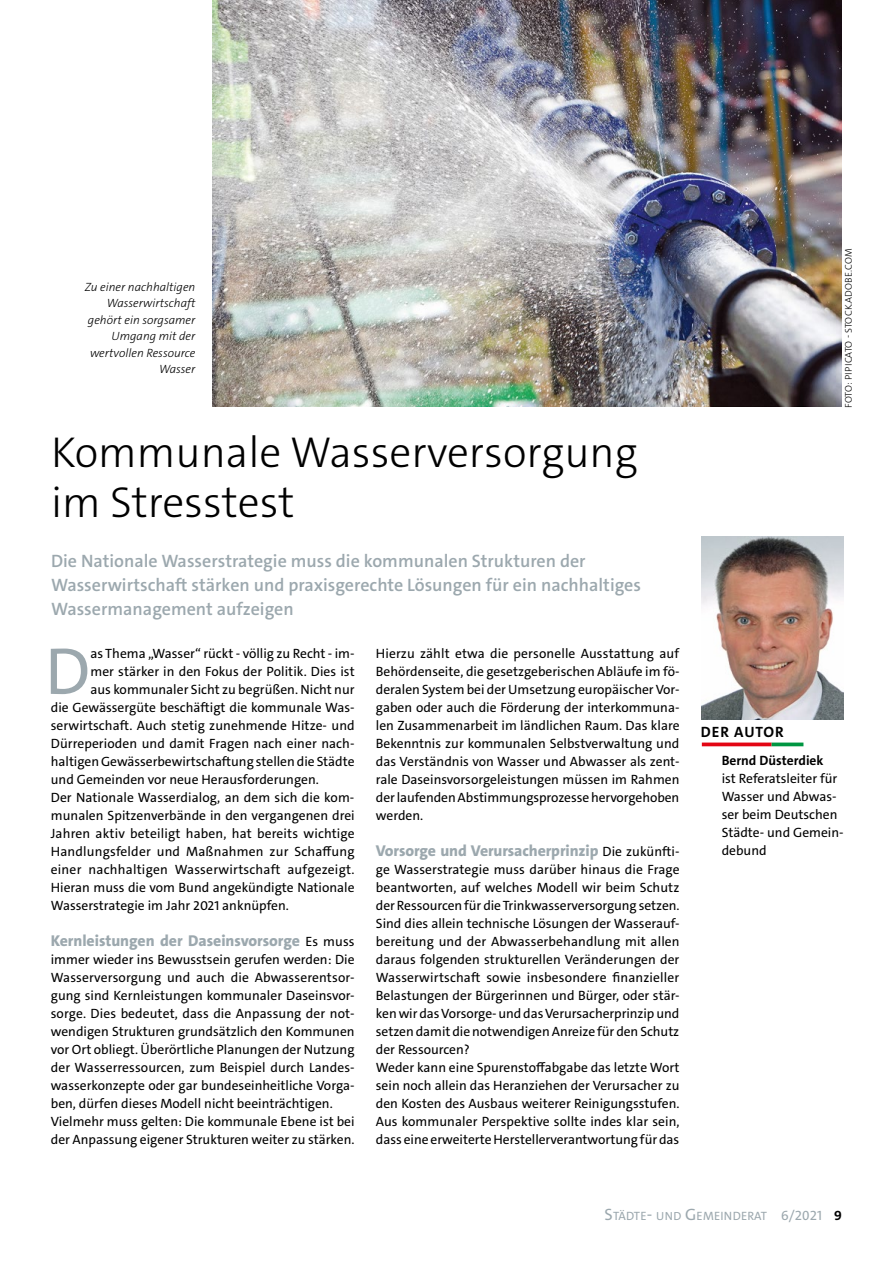
<style>
.page{position:relative;width:893px;height:1263px;background:#fff}
.page>*{position:absolute;margin:0;border:0;box-sizing:border-box;transform-origin:0 0}
.t1{font:66.9px "The Sans C5";color:#9ca8ae}
.t2{font:300 43.5px/49.5px "The Sans C5";color:#000}
.t3{font:600 18px/24px "The Sans C5";color:#9ca8ae}
.t4{font:800 15.75px "The Sans C5";letter-spacing:-.005em;color:#9ca8ae}
.t5{font:700 15px "The Sans C5";letter-spacing:.06em;color:#000}
.t6{font:13.5px/18px "The Sans C5";color:#000}
.t7{font:700 13.5px "The Sans C5";color:#000}
.t8{font:12.15px "The Sans C5";letter-spacing:.015em;color:#9ca8ae}
.t9{font:italic 300 12px/16.5px "The Sans C5";color:#000;text-align:right}
.t10{font:300 9.75px "The Sans C5";letter-spacing:.02em;color:#000}
.s1{font-weight:400;font-size:13.5px;color:#000}
.s2{font-size:16.5px}
.s3{font-size:16.8px}
.s4{font-size:11.7px}
.s5{font-size:13.5px}
.s6{font-weight:700;font-size:13.5px;color:#000}
</style>
<div class="page">
<img style="left:702px;top:537px;width:141px;height:183px">
<svg style="left:702px;top:742px;width:70px;height:4px"></svg>
<svg style="left:772px;top:742px;width:31px;height:4px"></svg>
<img style="left:213px;top:0;width:629px;height:407px">
<p class="t9" style="left:85px;top:278px;width:112px">Zu einer nachhaltigen<br>Wasserwirtschaft gehört ein sorgsamer<br>Umgang mit der wertvollen Ressource<br>Wasser</p>
<h2 class="t2" style="left:51px;top:428px;width:588px">Kommunale Wasserversorgung im Stresstest</h2>
<h3 class="t3" style="left:51px;top:549px;width:591px">Die Nationale Wasserstrategie muss die kommunalen Strukturen der<br>Wasserwirtschaft stärken und praxisgerechte Lösungen für ein nachhaltiges<br>Wassermanagement aufzeigen</h3>
<p class="t6" style="left:376px;top:644px;width:305px;text-align:justify">Hierzu zählt etwa die personelle Ausstattung auf Behördenseite, die gesetzgeberischen Abläufe im fö&shy;deralen System bei der Umsetzung europäischer Vor&shy;gaben oder auch die Förderung der interkommuna&shy;len Zusammenarbeit im ländlichen Raum. Das klare Bekenntnis zur kommunalen Selbstverwaltung und das Verständnis von Wasser und Abwasser als zent&shy;rale Daseinsvorsorgeleistungen müssen im Rahmen der laufenden Abstimmungsprozesse hervorgehoben werden.</p>
<p class="t4" style="left:376px;top:840px;width:305px">Vorsorge und Verursacherprinzip <span class="s1">Die zukünfti-</span></p>
<p class="t6" style="left:376px;top:860px;width:305px">ge Wasserstrategie muss darüber hinaus die Frage beantworten, auf welches Modell wir beim Schutz der Ressourcen für die Trinkwasserversorgung setzen.<br>Sind dies allein technische Lösungen der Wasserauf&shy;bereitung und der Abwasserbehandlung mit allen daraus folgenden strukturellen Veränderungen der Wasserwirtschaft sowie insbesondere finanzieller Belastungen der Bürgerinnen und Bürger, oder stär&shy;ken wir das Vorsorge- und das Verursacherprinzip und setzen damit die notwendigen Anreize für den Schutz der Ressourcen?<br>Weder kann eine Spurenstoffabgabe das letzte Wort sein noch allein das Heranziehen der Verursacher zu den Kosten des Ausbaus weiterer Reinigungsstufen.<br>Aus kommunaler Perspektive sollte indes klar sein, dass eine erweiterte Herstellerverantwortung für das</p>
<h1 class="t1" style="left:45px;top:628px;width:47px">D</h1>
<p class="t6" style="left:90px;top:644px;width:266px">as Thema „Wasser“ rückt - völlig zu Recht - im-</p>
<p class="t6" style="left:90px;top:662px;width:266px">mer stärker in den Fokus der Politik. Dies ist</p>
<p class="t6" style="left:90px;top:680px;width:266px">aus kommunaler Sicht zu begrüßen. Nicht nur</p>
<p class="t6" style="left:51px;top:698px;width:305px">die Gewässergüte beschäftigt die kommunale Was-</p>
<p class="t6" style="left:51px;top:716px;width:305px">serwirtschaft. Auch stetig zunehmende Hitze- und</p>
<p class="t6" style="left:51px;top:734px;width:305px">Dürreperioden und damit Fragen nach einer nach-</p>
<p class="t6" style="left:51px;top:752px;width:305px">haltigen Gewässerbewirtschaftung stellen die Städte</p>
<p class="t6" style="left:51px;top:770px;width:270px">und Gemeinden vor neue Herausforderungen.</p>
<p class="t6" style="left:51px;top:788px;width:305px">Der Nationale Wasserdialog, an dem sich die kom-</p>
<p class="t6" style="left:51px;top:806px;width:305px">munalen Spitzenverbände in den vergangenen drei</p>
<p class="t6" style="left:51px;top:824px;width:305px">Jahren aktiv beteiligt haben, hat bereits wichtige</p>
<p class="t6" style="left:51px;top:842px;width:305px">Handlungsfelder und Maßnahmen zur Schaffung</p>
<p class="t6" style="left:51px;top:860px;width:305px">einer nachhaltigen Wasserwirtschaft aufgezeigt.</p>
<p class="t6" style="left:51px;top:878px;width:305px">Hieran muss die vom Bund angekündigte Nationale</p>
<p class="t6" style="left:51px;top:896px;width:240px">Wasserstrategie im Jahr 2021 anknüpfen.</p>
<p class="t4" style="left:51px;top:930px;width:305px">Kernleistungen der Daseinsvorsorge <span class="s1">Es muss</span></p>
<p class="t6" style="left:51px;top:950px;width:305px">immer wieder ins Bewusstsein gerufen werden: Die Wasserversorgung und auch die Abwasserentsor&shy;gung sind Kernleistungen kommunaler Daseinsvor&shy;sorge. Dies bedeutet, dass die Anpassung der not&shy;wendigen Strukturen grundsätzlich den Kommunen vor Ort obliegt. Überörtliche Planungen der Nutzung der Wasserressourcen, zum Beispiel durch Landes&shy;wasserkonzepte oder gar bundeseinheitliche Vorga&shy;ben, dürfen dieses Modell nicht beeinträchtigen.<br>Vielmehr muss gelten: Die kommunale Ebene ist bei der Anpassung eigener Strukturen weiter zu stärken.</p>
<p class="t10" style="left:842px;top:408px;width:161px;rotate:-90deg">FOTO: PIPICATO - STOCK.ADOBE.COM</p>
<p class="t5" style="left:701px;top:723px;width:84px">DER AUTOR</p>
<p class="t7" style="left:722px;top:752px;width:103px">Bernd Düsterdiek</p>
<p class="t6" style="left:722px;top:769px;width:124px">ist Referatsleiter für<br>Wasser und Abwas&shy;ser beim Deutschen<br>Städte- und Gemein&shy;debund</p>
<p class="t8" style="left:605px;top:1208px;width:239px"><span class="s2">S</span>TÄDTE<span class="s3">-</span> <span class="s4">UND</span> <span class="s2">G</span>EMEINDERAT <span class="s5">6/2021</span> <span class="s6">9</span></p>
</div>
